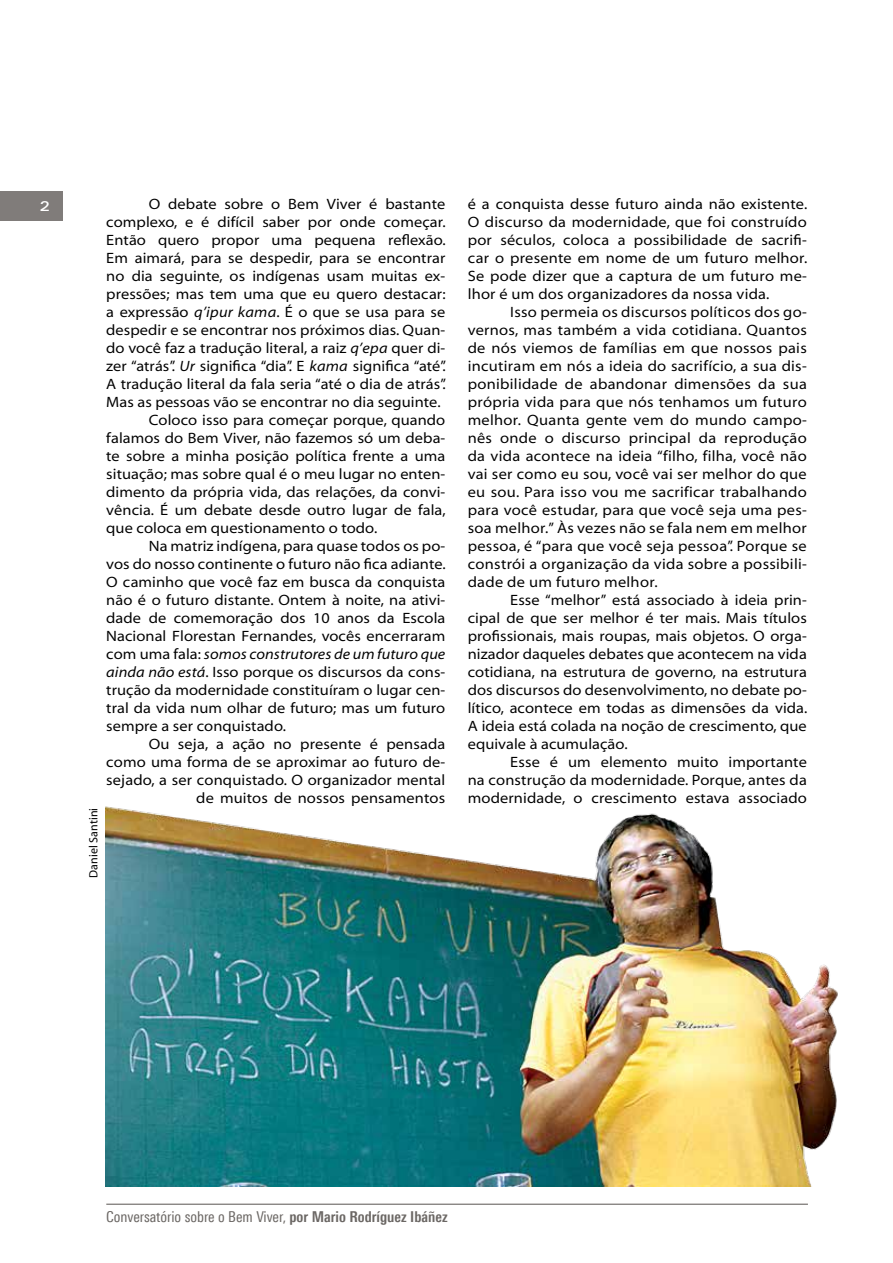
<style>
.page{position:relative;width:893px;height:1263px;background:#fff}
.page>*{position:absolute;margin:0;border:0;box-sizing:border-box;transform-origin:0 0}
.t1{font:15px/18px "Myriad MM 400 700";letter-spacing:.005em;color:#000;text-align:justify}
.t2{font:15px "Linotype Univers 420 Cn";color:#6b6764}
.t3{font:15px "Myriad MM It 400 700";letter-spacing:.005em;color:#000}
.t4{font:500 13.5px "Linotype Univers 540 Ex";color:#fff}
.t5{font:12px "Myriad MM 400 600";color:#000}
.s1{font-family:"Myriad MM It 400 700"}
.s2{font-family:"Myriad MM 400 700"}
.s3{font-family:"Linotype Univers 620 Cn";font-weight:700}
</style>
<div class="page">
<div style="left:0;top:191px;width:62px;height:30px;background:#807c7a"></div>
<hr style="left:106px;top:1203px;width:702px;height:2px;background:#6b6764">
<img style="left:105px;top:806px;width:733px;height:380px">
<p class="t4" style="left:40px;top:199px;width:12px">2</p>
<p class="t5" style="left:88px;top:877px;width:71px;rotate:-90deg">Daniel Santini</p>
<p class="t1" style="left:149px;top:196px;width:298px">O debate sobre o Bem Viver é bastante</p>
<p class="t1" style="left:106px;top:214px;width:341px">complexo, e é difícil saber por onde começar.</p>
<p class="t1" style="left:106px;top:232px;width:341px">Então quero propor uma pequena reflexão.</p>
<p class="t1" style="left:106px;top:250px;width:341px">Em aimará, para se despedir, para se encontrar</p>
<p class="t1" style="left:106px;top:268px;width:340px">no dia seguinte, os indígenas usam muitas ex-</p>
<p class="t1" style="left:106px;top:286px;width:341px">pressões; mas tem uma que eu quero destacar:</p>
<p class="t1" style="left:106px;top:304px;width:341px">a expressão <span class="s1">q’ipur kama</span>. É o que se usa para se</p>
<p class="t1" style="left:106px;top:322px;width:340px">despedir e se encontrar nos próximos dias. Quan-</p>
<p class="t1" style="left:106px;top:340px;width:340px">do você faz a tradução literal, a raiz <span class="s1">q’epa</span> quer di-</p>
<p class="t1" style="left:106px;top:358px;width:341px">zer “atrás”. <span class="s1">Ur</span> significa “dia”. E <span class="s1">kama</span> significa “até”.</p>
<p class="t1" style="left:106px;top:376px;width:341px">A tradução literal da fala seria “até o dia de atrás”.</p>
<p class="t1" style="left:106px;top:394px;width:336px">Mas as pessoas vão se encontrar no dia seguinte.</p>
<p class="t1" style="left:149px;top:412px;width:298px">Coloco isso para começar porque, quando</p>
<p class="t1" style="left:106px;top:430px;width:340px">falamos do Bem Viver, não fazemos só um deba-</p>
<p class="t1" style="left:106px;top:448px;width:340px">te sobre a minha posição política frente a uma</p>
<p class="t1" style="left:106px;top:466px;width:340px">situação; mas sobre qual é o meu lugar no enten-</p>
<p class="t1" style="left:106px;top:484px;width:340px">dimento da própria vida, das relações, da convi-</p>
<p class="t1" style="left:106px;top:502px;width:341px">vência. É um debate desde outro lugar de fala,</p>
<p class="t1" style="left:106px;top:520px;width:272px">que coloca em questionamento o todo.</p>
<p class="t1" style="left:149px;top:538px;width:298px">Na matriz indígena, para quase todos os po-</p>
<p class="t1" style="left:106px;top:556px;width:341px">vos do nosso continente o futuro não fica adiante.</p>
<p class="t1" style="left:106px;top:574px;width:341px">O caminho que você faz em busca da conquista</p>
<p class="t1" style="left:106px;top:592px;width:340px">não é o futuro distante. Ontem à noite, na ativi-</p>
<p class="t1" style="left:106px;top:610px;width:341px">dade de comemoração dos 10 anos da Escola</p>
<p class="t1" style="left:106px;top:628px;width:340px">Nacional Florestan Fernandes, vocês encerraram</p>
<p class="t3" style="left:106px;top:647px;width:341px"><span class="s2">com uma fala:</span> somos construtores de um futuro que</p>
<p class="t1" style="left:106px;top:664px;width:341px"><span class="s1">ainda não está</span>. Isso porque os discursos da cons&shy;trução da modernidade constituíram o lugar cen&shy;tral da vida num olhar de futuro; mas um futuro sempre a ser conquistado.</p>
<p class="t1" style="left:106px;top:736px;width:340px;text-align:right">Ou seja, a ação no presente é pensada como uma forma de se aproximar ao futuro de&shy;sejado, a ser conquistado. O organizador mental de muitos de nossos pensamentos</p>
<p class="t1" style="left:468px;top:196px;width:341px">é a conquista desse futuro ainda não existente.<br>O discurso da modernidade, que foi construído por séculos, coloca a possibilidade de sacrifi&shy;car o presente em nome de um futuro melhor.<br>Se pode dizer que a captura de um futuro me&shy;lhor é um dos organizadores da nossa vida.</p>
<p class="t1" style="left:468px;top:304px;width:341px;text-indent:43px">Isso permeia os discursos políticos dos go&shy;vernos, mas também a vida cotidiana. Quantos de nós viemos de famílias em que nossos pais incutiram em nós a ideia do sacrifício, a sua dis&shy;ponibilidade de abandonar dimensões da sua própria vida para que nós tenhamos um futuro melhor. Quanta gente vem do mundo campo&shy;nês onde o discurso principal da reprodução da vida acontece na ideia “filho, filha, você não vai ser como eu sou, você vai ser melhor do que eu sou. Para isso vou me sacrificar trabalhando para você estudar, para que você seja uma pes&shy;soa melhor.” Às vezes não se fala nem em melhor pessoa, é “para que você seja pessoa”. Porque se constrói a organização da vida sobre a possibili&shy;dade de um futuro melhor.</p>
<p class="t1" style="left:468px;top:592px;width:341px;text-indent:43px">Esse “melhor” está associado à ideia prin&shy;cipal de que ser melhor é ter mais. Mais títulos profissionais, mais roupas, mais objetos. O orga&shy;nizador daqueles debates que acontecem na vida cotidiana, na estrutura de governo, na estrutura dos discursos do desenvolvimento, no debate po&shy;lítico, acontece em todas as dimensões da vida.<br>A ideia está colada na noção de crescimento, que equivale à acumulação.</p>
<p class="t1" style="left:468px;top:754px;width:341px;text-indent:43px">Esse é um elemento muito importante na construção da modernidade. Porque, antes da modernidade, o crescimento estava associado</p>
<p class="t2" style="left:106px;top:1208px;width:343px">Conversatório sobre o Bem Viver, <span class="s3">por Mario Rodríguez Ibáñez</span></p>
</div>
